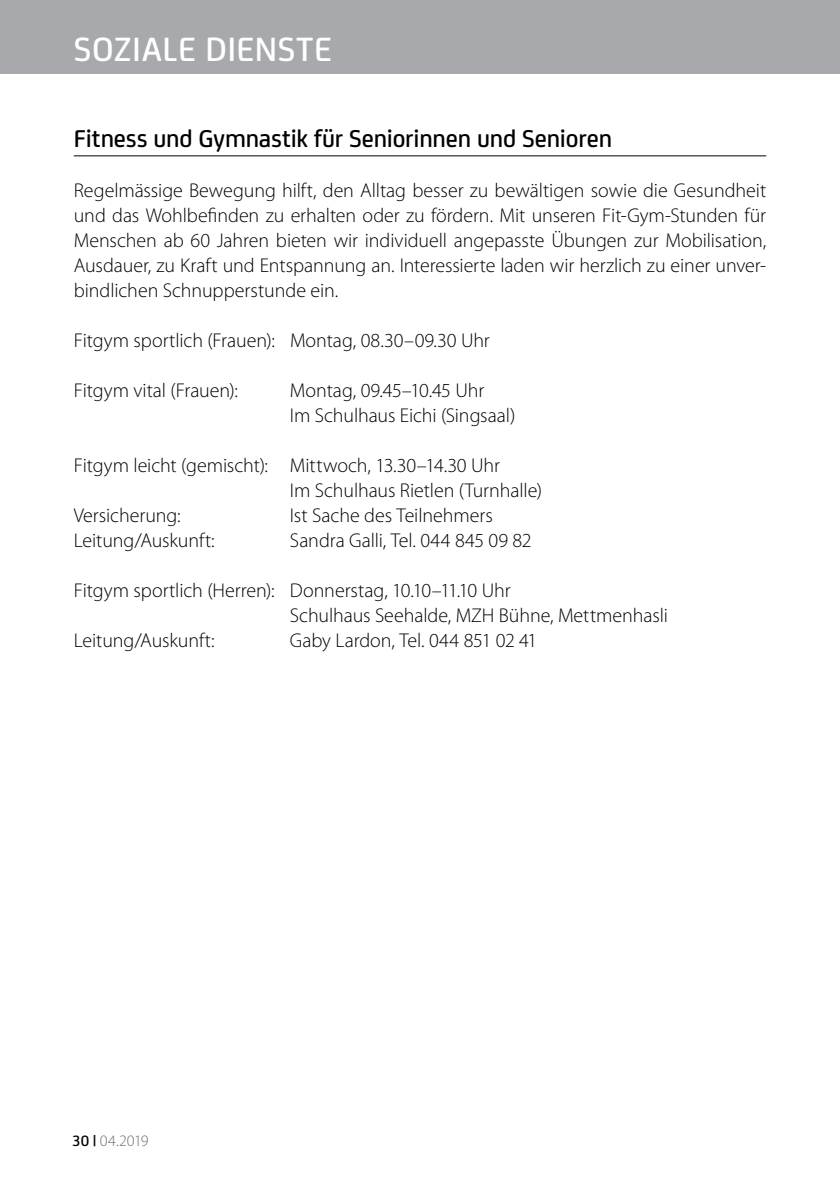
<style>
.page{position:relative;width:840px;height:1191px;background:#fff}
.page>*{position:absolute;margin:0;border:0;box-sizing:border-box;transform-origin:0 0}
.t1{font:500 36px "FS Joey";letter-spacing:.02em;color:#fff}
.t2{font:500 26px "FS Joey";letter-spacing:-.005em;color:#000}
.t3{font:300 20px/25px "Myriad Pro";letter-spacing:-.005em;color:#000}
.t4{font:300 20px "Myriad Pro";letter-spacing:-.025em;color:#000}
.t5{font:300 16px "Myriad Pro";letter-spacing:-.025em;color:#6d6e71}
.s1{font-family:"FS Joey";font-weight:500;color:#000}
</style>
<div class="page">
<div style="left:0;top:0;width:839px;height:74px;background:#a7a9ac"></div>
<hr style="left:74px;top:155px;width:691px;height:1px;background:#000">
<h1 class="t1" style="left:74px;top:23px;width:259px">SOZIALE DIENSTE</h1>
<h2 class="t2" style="left:74px;top:119px;width:539px">Fitness und Gymnastik für Seniorinnen und Senioren</h2>
<p class="t3" style="left:74px;top:178px;width:693px;text-align:justify">Regelmässige Bewegung hilft, den Alltag besser zu bewältigen sowie die Gesundheit und das Wohlbefinden zu erhalten oder zu fördern. Mit unseren Fit-Gym-Stunden für Menschen ab 60 Jahren bieten wir individuell angepasste Übungen zur Mobilisation, Ausdauer, zu Kraft und Entspannung an. I nteressierte laden wir herzlich zu einer unver&shy;bindlichen Schnupperstunde ein.</p>
<p class="t3" style="left:74px;top:328px;width:417px">Fitgym sportlich (Frauen): Montag, 08.30–09.30 Uhr</p>
<p class="t3" style="left:74px;top:378px;width:199px">Fitgym vital (Frauen): M</p>
<p class="t3" style="left:290px;top:378px;width:227px;text-indent:16px">ontag, 09.45–10.45 U hr<br>I m Schulhaus Eichi (Singsaal)</p>
<p class="t3" style="left:74px;top:453px;width:427px">Fitgym leicht (gemischt): Mittwoch, 13.30–14.30 U hr</p>
<p class="t3" style="left:290px;top:478px;width:253px">I m Schulhaus Rietlen (Turnhalle)</p>
<p class="t3" style="left:74px;top:503px;width:108px">Versicherung:</p>
<p class="t3" style="left:290px;top:503px;width:204px">Ist Sache des Teilnehmers</p>
<p class="t3" style="left:74px;top:528px;width:184px">Leitung/Auskunft: S</p>
<p class="t3" style="left:299px;top:528px;width:233px">andra Galli, Tel. 044 845 09 82</p>
<p class="t3" style="left:290px;top:578px;width:222px;text-indent:-216px">Fitgym sportlich (Herren): Donnerstag, 10.10–11.10 U hr<br>Schulhaus Seehalde, MZH</p>
<p class="t3" style="left:498px;top:603px;width:170px">Bühne, Mettmenhasli</p>
<p class="t3" style="left:74px;top:628px;width:186px">Leitung/Auskunft: G</p>
<p class="t4" style="left:302px;top:628px;width:236px">aby Lardon, Tel. 044 851 02 41</p>
<p class="t5" style="left:72px;top:1131px;width:78px"><span class="s1">30 |</span> 04.2019</p>
</div>
